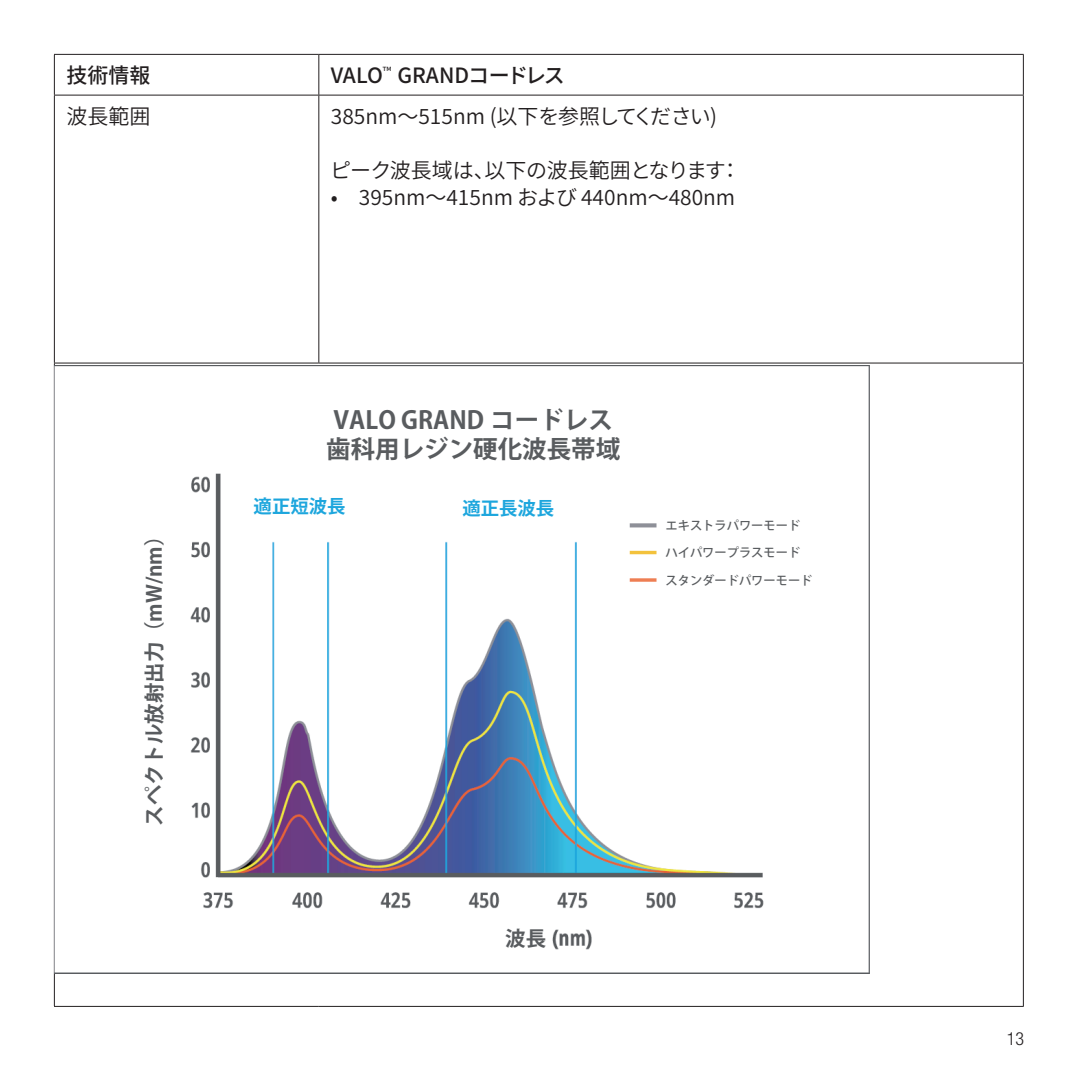
<style>
.page{position:relative;width:1080px;height:1080px;background:#fff}
.page>*{position:absolute;margin:0;border:0;box-sizing:border-box;transform-origin:0 0}
.t1{font:700 24.6px/29.7px "Koz Go Pr 6 N";color:#595c5f;text-align:center}
.t2{font:600 21px/27px "Noto Sans CJ Kjp";color:#231f20}
.t3{font:500 21px "Noto Sans CJ Kjp";letter-spacing:-.005em;color:#231f20}
.t4{font:700 20.4px "Koz Go Pr 6 N";color:#595c5f}
.t5{font:700 18.3px "Koz Go Pr 6 N";color:#1da6dd}
.t6{font:300 condensed 18px "Helvetica Neue LT Std";color:#231f20}
.t7{font:500 12.3px "Koz Go Pr 6 N";color:#595c5f}
</style>
<div class="page">
<hr style="left:1023px;top:363px;width:1px;height:643px;background:#231f20">
<hr style="left:54px;top:363px;width:265px;height:1px;background:#231f20">
<hr style="left:319px;top:363px;width:705px;height:1px;background:#231f20">
<hr style="left:1023px;top:95px;width:1px;height:268px;background:#231f20">
<hr style="left:318px;top:55px;width:1px;height:40px;background:#231f20">
<hr style="left:54px;top:95px;width:1px;height:268px;background:#231f20">
<hr style="left:318px;top:95px;width:1px;height:268px;background:#231f20">
<hr style="left:54px;top:363px;width:1px;height:643px;background:#231f20">
<hr style="left:54px;top:54px;width:265px;height:1px;background:#231f20">
<hr style="left:54px;top:55px;width:1px;height:40px;background:#231f20">
<hr style="left:319px;top:54px;width:705px;height:1px;background:#231f20">
<hr style="left:1023px;top:55px;width:1px;height:40px;background:#231f20">
<hr style="left:54px;top:95px;width:265px;height:1px;background:#231f20">
<hr style="left:319px;top:95px;width:705px;height:1px;background:#231f20">
<hr style="left:54px;top:1006px;width:265px;height:1px;background:#231f20">
<hr style="left:319px;top:1006px;width:705px;height:1px;background:#231f20">
<img style="left:54px;top:366px;width:816px;height:608px">
<div style="left:248px;top:482px;width:110px;height:53px;background:#fff"></div>
<div style="left:462px;top:482px;width:110px;height:53px;background:#fff"></div>
<div style="left:663px;top:515px;width:120px;height:91px;background:#fff"></div>
<div style="left:423px;top:924px;width:128px;height:30px;background:#fff"></div>
<div style="left:138px;top:513px;width:47px;height:344px;background:#fff"></div>
<div style="left:120px;top:389px;width:684px;height:76px;background:#fff"></div>
<p class="t3" style="left:66px;top:64px;width:85px">技術情報</p>
<p class="t3" style="left:331px;top:64px;width:236px">VALO<sup>™</sup> GRANDコードレス</p>
<p class="t2" style="left:66px;top:103px;width:85px">波長範囲</p>
<p class="t2" style="left:331px;top:103px;width:388px">385nm～515nm (以下を参照してください)</p>
<p class="t2" style="left:330px;top:157px;width:412px">ピーク波長域は、以下の波長範囲となります：•　395nm～415nm および 440nm～480nm</p>
<p class="t1" style="left:326px;top:406px;width:296px">VALO GRAND コードレス歯科用レジン硬化波長帯域</p>
<p class="t4" style="left:143px;top:826px;width:302px;rotate:-90deg">スペクトル放射出力（mW/nm）</p>
<p class="t5" style="left:254px;top:496px;width:93px">適正短波長</p>
<p class="t5" style="left:462px;top:498px;width:93px">適正長波長</p>
<p class="t4" style="left:505px;top:927px;width:42px">波長</p>
<p class="t7" style="left:666px;top:519px;width:136px">エキストラパワーモード</p>
<p class="t7" style="left:666px;top:546px;width:136px">ハイパワープラスモード</p>
<p class="t7" style="left:666px;top:574px;width:149px">スタンダードパワーモード</p>
<p class="t6" style="left:1007px;top:1028px;width:19px">13</p>
</div>
